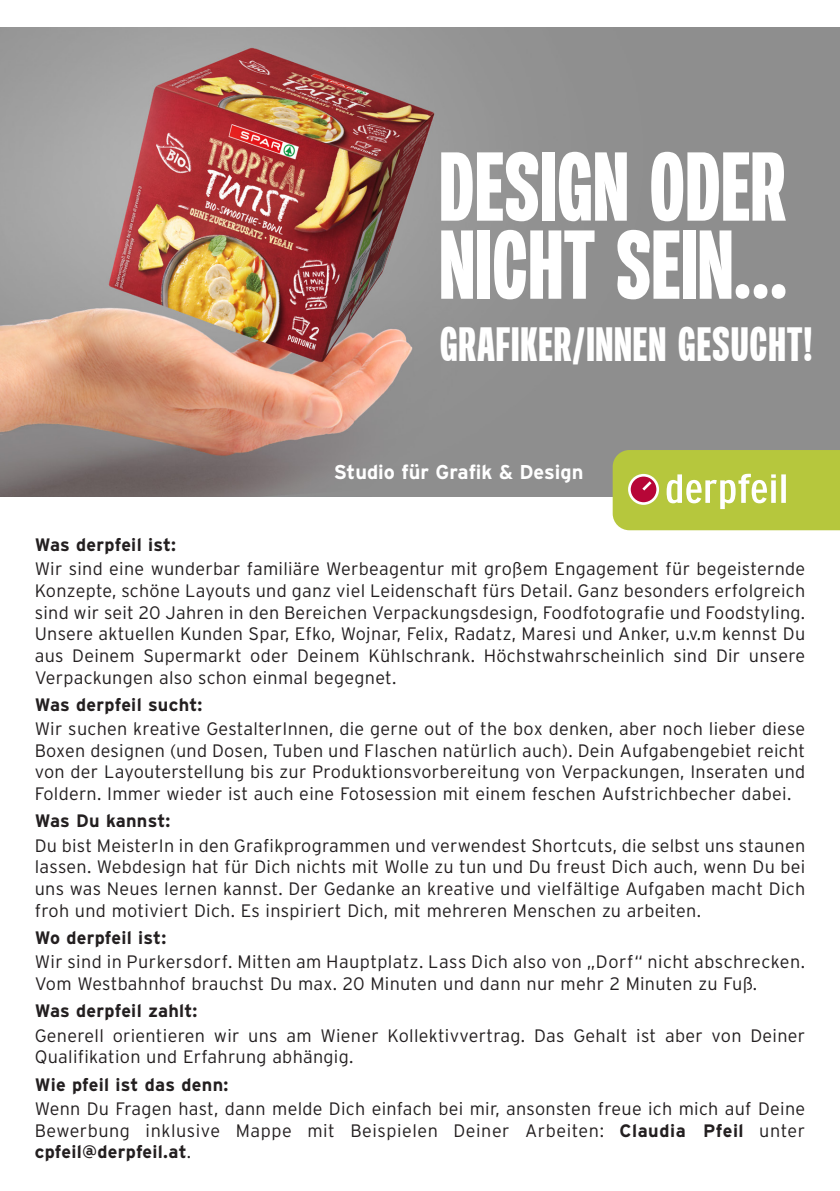
<style>
.page{position:relative;width:840px;height:1191px;background:#fff}
.page>*{position:absolute;margin:0;border:0;box-sizing:border-box;transform-origin:0 0}
.t1{font:700 88.8px/78px "Duera Condensed";letter-spacing:.03em;color:#fff}
.t2{font:700 44px "Duera Condensed";letter-spacing:.05em;color:#fff}
.t3{font:700 20px "Interstate";color:#fff}
.t4{font:300 18px/21.6px "Interstate";letter-spacing:.015em;color:#231f20;text-align:justify}
.t5{font:700 18px "Interstate";letter-spacing:.015em;color:#231f20}
.s1{font-weight:700}
</style>
<div class="page">
<img style="left:0;top:28px;width:839px;height:468px">
<svg style="left:612px;top:450px;width:227px;height:80px;background:#bdc750"></svg>
<h1 class="t1" style="left:440px;top:149px;width:347px">DESIGN ODER<br>NICHT SEIN...</h1>
<h2 class="t2" style="left:440px;top:317px;width:373px">GRAFIKER/INNEN GESUCHT!</h2>
<p class="t3" style="left:333px;top:461px;width:251px">Studio für Grafik &amp; Design</p>
<p class="t5" style="left:35px;top:534px;width:143px">Was derpfeil ist:</p>
<p class="t4" style="left:35px;top:558px;width:771px">Wir sind eine wunderbar familiäre Werbeagentur mit großem Engagement für begeisternde Konzepte, schöne Layouts und ganz viel Leidenschaft fürs Detail. Ganz besonders erfolgreich sind wir seit 20 Jahren in den Bereichen Verpackungsdesign, Foodfotografie und Foodstyling.<br>Unsere aktuellen Kunden Spar, Efko, Wojnar, Felix, Radatz, Maresi und Anker, u.v.m kennst Du aus Deinem Supermarkt oder Deinem Kühlschrank. Höchstwahrscheinlich sind Dir unsere Verpackungen also schon einmal begegnet.</p>
<p class="t5" style="left:35px;top:694px;width:169px">Was derpfeil sucht:</p>
<p class="t4" style="left:35px;top:718px;width:771px">Wir suchen kreative GestalterInnen, die gerne out of the box denken, aber noch lieber diese Boxen designen (und Dosen, Tuben und Flaschen natürlich auch). Dein Aufgabengebiet reicht von der Layouterstellung bis zur Produktionsvorbereitung von Verpackungen, Inseraten und Foldern. Immer wieder ist auch eine Fotosession mit einem feschen Aufstrichbecher dabei.</p>
<p class="t5" style="left:35px;top:811px;width:137px">Was Du kannst:</p>
<p class="t4" style="left:35px;top:834px;width:771px">Du bist MeisterIn in den Grafikprogrammen und verwendest Shortcuts, die selbst uns staunen lassen. Webdesign hat für Dich nichts mit Wolle zu tun und Du freust Dich auch, wenn Du bei uns was Neues lernen kannst. Der Gedanke an kreative und vielfältige Aufgaben macht Dich froh und motiviert Dich. Es inspiriert Dich, mit mehreren Menschen zu arbeiten.</p>
<p class="t5" style="left:35px;top:927px;width:133px">Wo derpfeil ist:</p>
<p class="t4" style="left:35px;top:951px;width:771px">Wir sind in Purkersdorf. Mitten am Hauptplatz. Lass Dich also von „Dorf“ nicht abschrecken.<br>Vom Westbahnhof brauchst Du max. 20 Minuten und dann nur mehr 2 Minuten zu Fuß.</p>
<p class="t5" style="left:35px;top:1000px;width:164px">Was derpfeil zahlt:</p>
<p class="t4" style="left:35px;top:1024px;width:771px">Generell orientieren wir uns am Wiener Kollektivvertrag. Das Gehalt ist aber von Deiner<br>Qualifikation und Erfahrung abhängig.</p>
<p class="t5" style="left:35px;top:1074px;width:195px">Wie pfeil ist das denn:</p>
<p class="t4" style="left:35px;top:1097px;width:771px">Wenn Du Fragen hast, dann melde Dich einfach bei mir, ansonsten freue ich mich auf Deine Bewerbung inklusive Mappe mit Beispielen Deiner Arbeiten: <span class="s1">Claudia Pfeil</span> unter <span class="s1">cpfeil@derpfeil.at</span>.</p>
</div>
